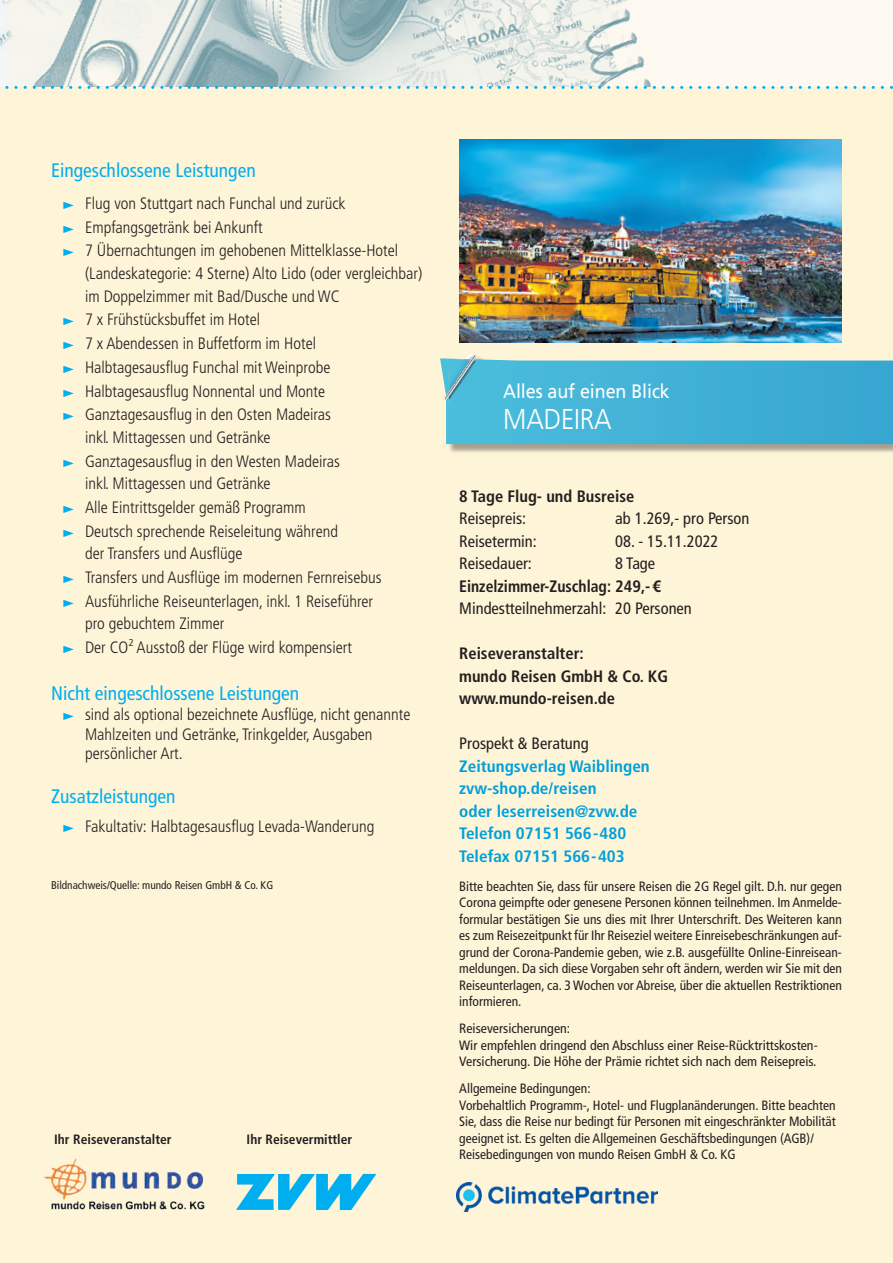
<style>
.page{position:relative;width:893px;height:1263px;background:#fef4d8}
.page>*{position:absolute;margin:0;border:0;box-sizing:border-box;transform-origin:0 0}
.t1{font:300 28.5px "Frutiger LT";letter-spacing:-.005em;color:#fff;scale:.92 1}
.t2{font:condensed 19.5px "Frutiger LT Pro";color:#00aeef}
.t3{font:19.5px "Frutiger LT Pro";letter-spacing:-.005em;color:#fff;scale:.92 1}
.t4{font:300 condensed 16.5px/23.4px "Frutiger LT Pro";color:#231f20}
.t5{font:condensed 16.5px "Frutiger LT Pro";color:#231f20}
.t6{font:700 condensed 16.5px/22.5px "Frutiger LT Pro";color:#00a0da;scale:1.04 1}
.t7{font:700 condensed 16.5px/22.5px "Frutiger LT Pro";color:#231f20}
.t8{font:700 condensed 16.5px "Frutiger LT Pro";color:#231f20;scale:.95 1}
.t9{font:condensed 13.5px/16.5px "Frutiger LT Pro";color:#231f20}
.t10{font:700 condensed 13.5px "Frutiger LT Pro";color:#231f20}
.t11{font:condensed 11.25px "Frutiger LT Pro";color:#231f20}
</style>
<div class="page">
<svg style="left:6px;top:0;width:887px;height:86px;background:#dce3df"></svg>
<svg style="left:0;top:86px;width:893px;height:3px"></svg>
<img style="left:459px;top:139px;width:383px;height:203px">
<div style="left:442px;top:355px;width:451px;height:114px;background:#231f20;opacity:.4"></div>
<svg style="left:440px;top:353px;width:453px;height:91px;background:#52b7d6"></svg>
<hr style="left:892px;top:1127px;width:1px;height:136px;background:#fff">
<img style="left:44px;top:1159px;width:161px;height:51px">
<svg style="left:236px;top:1174px;width:140px;height:36px"></svg>
<img style="left:456px;top:1182px;width:202px;height:30px">
<h2 class="t2" style="left:51px;top:159px;width:206px">Eingeschlossene Leistungen</h2>
<p class="t4" style="left:85px;top:192px;width:339px">Flug von Stuttgart nach Funchal und zurück Empfangsgetränk bei Ankunft<br>7 Übernachtungen im gehobenen Mittelklasse-Hotel (Landeskategorie: 4 Sterne) Alto Lido (oder vergleichbar) im Doppelzimmer mit Bad/Dusche und WC<br>7 x Frühstücksbuffet im Hotel<br>7 x Abendessen in Buffetform im Hotel Halbtagesausflug Funchal mit Weinprobe Halbtagesausflug Nonnental und Monte Ganztagesausflug in den Osten Madeiras<br>inkl. Mittagessen und Getränke<br>Ganztagesausflug in den Westen Madeiras<br>inkl. Mittagessen und Getränke<br>Alle Eintrittsgelder gemäß Programm<br>Deutsch sprechende Reiseleitung während<br>der Transfers und Ausflüge<br>Transfers und Ausflüge im modernen Fernreisebus Ausführliche Reiseunterlagen, inkl. 1 Reiseführer<br>pro gebuchtem Zimmer<br>Der CO² Ausstoß der Flüge wird kompensiert</p>
<h2 class="t2" style="left:51px;top:681px;width:250px">Nicht eingeschlossene Leistungen</h2>
<p class="t4" style="left:85px;top:705px;width:327px;line-height:19.5px">sind als optional bezeichnete Ausflüge, nicht genannte<br>Mahlzeiten und Getränke, Trinkgelder, Ausgaben persönlicher Art.</p>
<h2 class="t2" style="left:51px;top:785px;width:126px">Zusatzleistungen</h2>
<p class="t4" style="left:85px;top:815px;width:291px">Fakultativ: Halbtagesausflug Levada-Wanderung</p>
<h2 class="t3" style="left:503px;top:380px;width:183px">Alles auf einen Blick</h2>
<h1 class="t1" style="left:503px;top:403px;width:119px">MADEIRA</h1>
<p class="t7" style="left:459px;top:485px;width:177px">8 Tage Flug- und Busreise</p>
<p class="t5" style="left:459px;top:509px;width:68px">Reisepreis:</p>
<p class="t5" style="left:615px;top:509px;width:136px">ab 1.269,- pro Person</p>
<p class="t5" style="left:459px;top:531px;width:79px">Reisetermin:</p>
<p class="t5" style="left:615px;top:531px;width:105px">08. - 15.11.2022</p>
<p class="t5" style="left:459px;top:554px;width:74px">Reisedauer:</p>
<p class="t5" style="left:615px;top:554px;width:41px">8 Tage</p>
<p class="t8" style="left:459px;top:576px;width:214px">Einzelzimmer-Zuschlag: 249,- €</p>
<p class="t5" style="left:459px;top:599px;width:234px">Mindestteilnehmerzahl: 20 Personen</p>
<p class="t7" style="left:459px;top:642px;width:210px">Reiseveranstalter:<br>mundo Reisen GmbH &amp; Co. KG www.mundo-reisen.de</p>
<p class="t5" style="left:459px;top:734px;width:131px">Prospekt &amp; Beratung</p>
<p class="t6" style="left:459px;top:755px;width:185px">Zeitungsverlag Waiblingen zvw-shop.de/reisen<br>oder leserreisen@zvw.de<br>Telefon 07151 566-480<br>Telefax 07151 566-403</p>
<p class="t11" style="left:51px;top:879px;width:224px">Bildnachweis/Quelle: mundo Reisen GmbH &amp; Co. KG</p>
<p class="t9" style="left:459px;top:878px;width:384px;text-align:justify">Bitte beachten Sie, dass für unsere Reisen die 2G Regel gilt. D.h. nur gegen Corona geimpfte oder genesene Personen können teilnehmen. Im Anmelde&shy;formular bestätigen Sie uns dies mit Ihrer Unterschrift. Des Weiteren kann es zum Reisezeitpunkt für Ihr Reiseziel weitere Einreisebeschränkungen auf&shy;grund der Corona-Pandemie geben, wie z.B. ausgefüllte Online-Einreisean&shy;meldungen. Da sich diese Vorgaben sehr oft ändern, werden wir Sie mit den Reiseunterlagen, ca. 3 Wochen vor Abreise, über die aktuellen Restriktionen informieren.</p>
<p class="t9" style="left:459px;top:1020px;width:360px">Reiseversicherungen:<br>Wir empfehlen dringend den Abschluss einer Reise-Rücktrittskosten-<br>Versicherung. Die Höhe der Prämie richtet sich nach dem Reisepreis.</p>
<p class="t9" style="left:459px;top:1080px;width:378px">Allgemeine Bedingungen:<br>Vorbehaltlich Programm-, Hotel- und Flugplanänderungen. Bitte beachten Sie, dass die Reise nur bedingt für Personen mit eingeschränkter Mobilität geeignet ist. Es gelten die Allgemeinen Geschäftsbedingungen (AGB)/ Reisebedingungen von mundo Reisen GmbH &amp; Co. KG</p>
<p class="t10" style="left:54px;top:1131px;width:119px">Ihr Reiseveranstalter</p>
<p class="t10" style="left:247px;top:1131px;width:107px">Ihr Reisevermittler</p>
</div>
